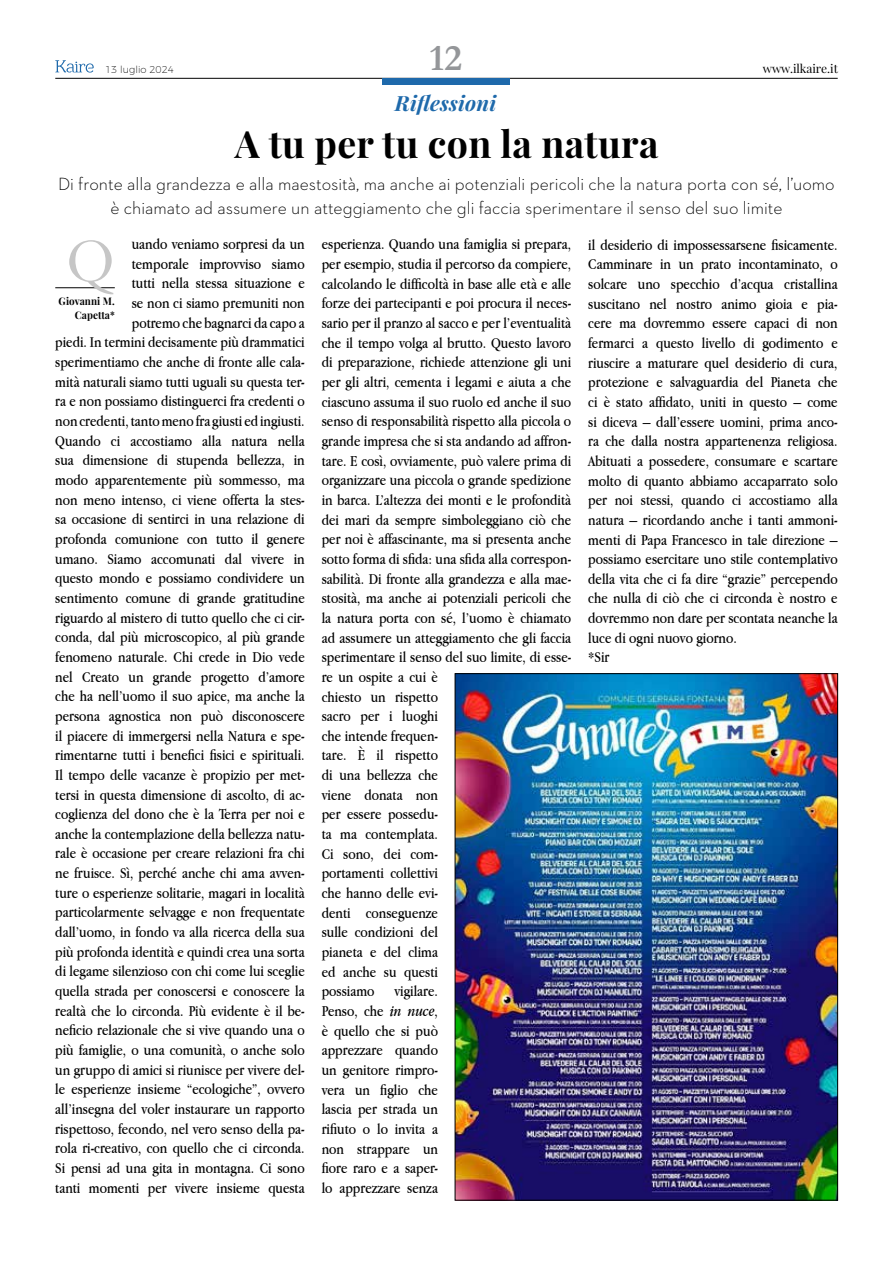
<style>
.page{position:relative;width:893px;height:1263px;background:#fff}
.page>*{position:absolute;margin:0;border:0;box-sizing:border-box;transform-origin:0 0}
.t1{font:63px "Garamond";color:#c6c6c6}
.t2{font:700 37.5px "Playfair Display";letter-spacing:.01em;color:#000}
.t3{font:700 37.5px "Garamond";color:#949699}
.t4{font:italic 700 21px "Playfair Display";letter-spacing:.01em;color:#1e69ab}
.t5{font:300 18px/24px "Neutraface 2 Text";color:#000;text-align:center}
.t6{font:15.75px/19.6px "Apple Garamond";color:#000}
.t7{font:12px "Playfair Display";color:#000}
.t8{font:700 10.5px/13.5px "Playfair Display";letter-spacing:.01em;color:#000;text-align:right;scale:.94 1}
.t9{font:200 9.9px "Montserrat";color:#000}
.s1{font-style:italic}
</style>
<div class="page">
<hr style="left:55px;top:78px;width:783px;height:1px;background:#000">
<div style="left:382px;top:78px;width:127px;height:7px;background:#1e69ab"></div>
<svg style="left:55px;top:60px;width:39px;height:13px"></svg>
<hr style="left:55px;top:287px;width:60px;height:1px;background:#000">
<img style="left:457px;top:675px;width:379px;height:523px">
<p class="t9" style="left:105px;top:62px;width:70px">13 luglio 2024</p>
<h2 class="t3" style="left:430px;top:36px;width:34px">12</h2>
<h3 class="t4" style="left:395px;top:89px;width:103px">Riflessioni</h3>
<h2 class="t2" style="left:235px;top:120px;width:425px">A tu per tu con la natura</h2>
<p class="t7" style="left:763px;top:61px;width:77px">www.ilkaire.it</p>
<p class="t5" style="left:58px;top:171px;width:778px">Di fronte alla grandezza e alla maestosità, ma anche ai potenziali pericoli che la natura porta con sé, l’uomo è chiamato ad assumere un atteggiamento che gli faccia sperimentare il senso del suo limite</p>
<p class="t6" style="left:55px;top:234px;width:251px;text-align:right">uando veniamo sorpresi da un<br>temporale improvviso siamo<br>tutti nella stessa situazione e<br>se non ci siamo premuniti non<br>potremo che bagnarci da capo a<br>piedi. In termini decisamente più drammatici sperimentiamo che anche di fronte alle cala&shy;mità naturali siamo tutti uguali su questa ter&shy;ra e non possiamo distinguerci fra credenti o non credenti, tanto meno fra giusti ed ingiusti.<br>Quando ci accostiamo alla natura nella sua dimensione di stupenda bellezza, in modo apparentemente più sommesso, ma non meno intenso, ci viene offerta la stes&shy;sa occasione di sentirci in una relazione di profonda comunione con tutto il genere umano. Siamo accomunati dal vivere in questo mondo e possiamo condividere un sentimento comune di grande gratitudine riguardo al mistero di tutto quello che ci cir&shy;conda, dal più microscopico, al più grande fenomeno naturale. Chi crede in Dio vede nel Creato un grande progetto d’amore che ha nell’uomo il suo apice, ma anche la persona agnostica non può disconoscere il piacere di immergersi nella Natura e spe&shy;rimentarne tutti i benefici fisici e spirituali.<br>Il tempo delle vacanze è propizio per met&shy;tersi in questa dimensione di ascolto, di ac&shy;coglienza del dono che è la Terra per noi e anche la contemplazione della bellezza natu&shy;rale è occasione per creare relazioni fra chi ne fruisce. Sì, perché anche chi ama avven&shy;ture o esperienze solitarie, magari in località particolarmente selvagge e non frequentate dall’uomo, in fondo va alla ricerca della sua più profonda identità e quindi crea una sorta di legame silenzioso con chi come lui sceglie quella strada per conoscersi e conoscere la realtà che lo circonda. Più evidente è il be&shy;neficio relazionale che si vive quando una o più famiglie, o una comunità, o anche solo un gruppo di amici si riunisce per vivere del&shy;le esperienze insieme “ecologiche”, ovvero all’insegna del voler instaurare un rapporto rispettoso, fecondo, nel vero senso della pa&shy;rola ri-creativo, con quello che ci circonda.<br>Si pensi ad una gita in montagna. Ci sono tanti momenti per vivere insieme questa</p>
<p class="t6" style="left:322px;top:234px;width:251px">esperienza. Quando una famiglia si prepara, per esempio, studia il percorso da compiere, calcolando le difficoltà in base alle età e alle forze dei partecipanti e poi procura il neces&shy;sario per il pranzo al sacco e per l’eventualità che il tempo volga al brutto. Questo lavoro di preparazione, richiede attenzione gli uni per gli altri, cementa i legami e aiuta a che ciascuno assuma il suo ruolo ed anche il suo senso di responsabilità rispetto alla piccola o grande impresa che si sta andando ad affron&shy;tare. E così, ovviamente, può valere prima di organizzare una piccola o grande spedizione in barca. L’altezza dei monti e le profondità dei mari da sempre simboleggiano ciò che per noi è affascinante, ma si presenta anche sotto forma di sfida: una sfida alla correspon&shy;sabilità. Di fronte alla grandezza e alla mae&shy;stosità, ma anche ai potenziali pericoli che la natura porta con sé, l’uomo è chiamato ad assumere un atteggiamento che gli faccia sperimentare il senso del suo limite, di esse&shy;re un ospite a cui è<br>chiesto un rispetto<br>sacro per i luoghi<br>che intende frequen-<br>tare. È il rispetto<br>di una bellezza che<br>viene donata non<br>per essere possedu-<br>ta ma contemplata.<br>Ci sono, dei com-<br>portamenti collettivi<br>che hanno delle evi-<br>denti conseguenze<br>sulle condizioni del<br>pianeta e del clima<br>ed anche su questi<br>possiamo</p>
<h1 class="t1" style="left:66px;top:223px;width:50px">Q</h1>
<p class="t8" style="left:59px;top:295px;width:61px">Giovanni M.<br>Capetta*</p>
<p class="t6" style="left:322px;top:981px;width:118px;text-align:justify;text-indent:73px">vigilare.<br>Penso, che <span class="s1">in nuce</span>, è quello che si può apprezzare quando un genitore rimpro&shy;vera un figlio che lascia per strada un rifiuto o lo invita a non strappare un fiore raro e a saper&shy;lo apprezzare senza</p>
<p class="t6" style="left:588px;top:234px;width:251px">il desiderio di impossessarsene fisicamente.<br>Camminare in un prato incontaminato, o solcare uno specchio d’acqua cristallina suscitano nel nostro animo gioia e pia&shy;cere ma dovremmo essere capaci di non fermarci a questo livello di godimento e riuscire a maturare quel desiderio di cura, protezione e salvaguardia del Pianeta che ci è stato affidato, uniti in questo – come si diceva – dall’essere uomini, prima anco&shy;ra che dalla nostra appartenenza religiosa.<br>Abituati a possedere, consumare e scartare molto di quanto abbiamo accaparrato solo per noi stessi, quando ci accostiamo alla natura – ricordando anche i tanti ammoni&shy;menti di Papa Francesco in tale direzione – possiamo esercitare uno stile contemplativo della vita che ci fa dire “grazie” percependo che nulla di ciò che ci circonda è nostro e dovremmo non dare per scontata neanche la luce di ogni nuovo giorno.<br>*Sir</p>
</div>
